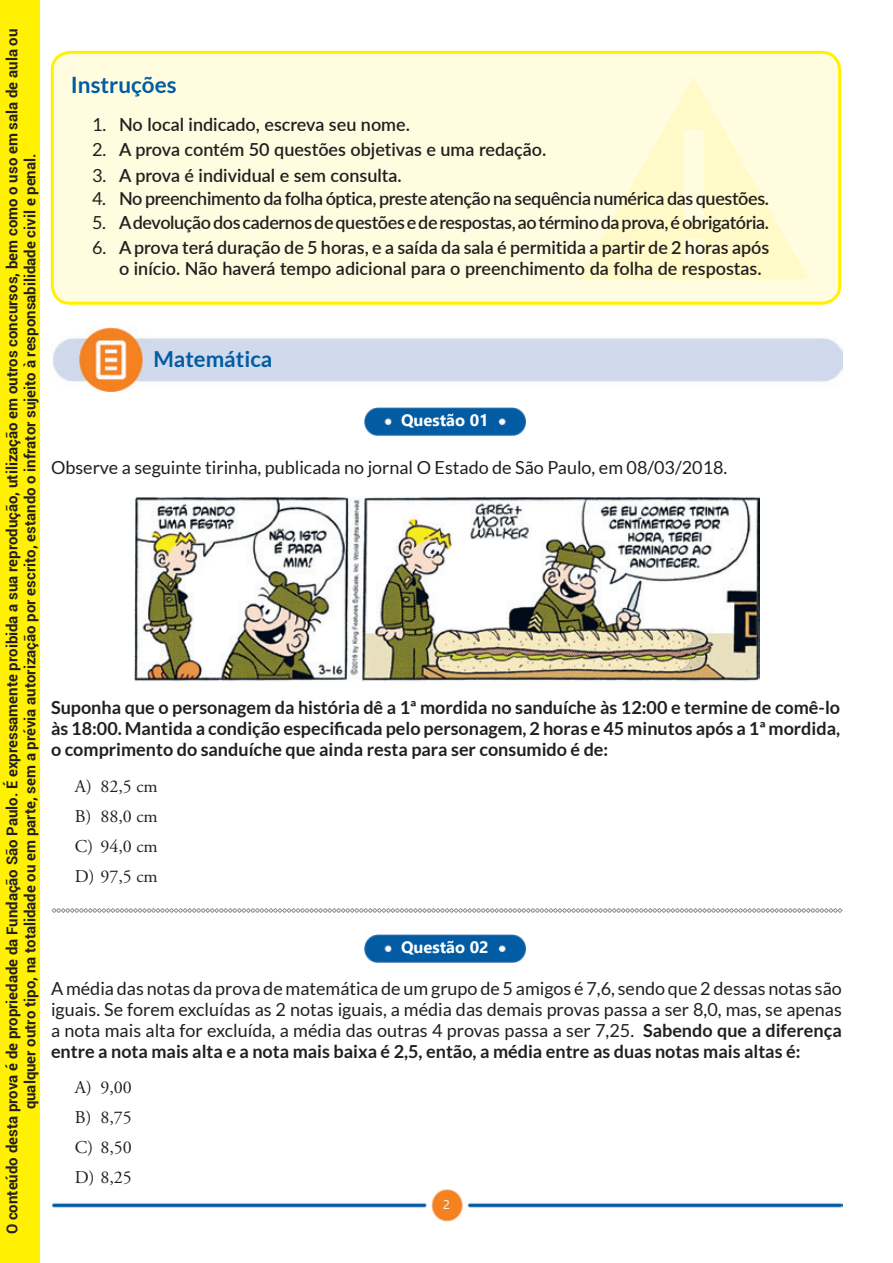
<style>
.page{position:relative;width:893px;height:1263px;background:#fff}
.page>*{position:absolute;margin:0;border:0;box-sizing:border-box;transform-origin:0 0}
.Questoes{font:700 22.5px "Lato";color:#015ca3}
.t1{font:700 22.05px "Lato";color:#015ca3}
.t2{font:600 18px/21px "Lato";letter-spacing:-.005em;color:#231f20}
.t3{font:18px/21px "Lato";color:#231f20;text-align:justify}
.t4{font:700 18px/21px "Lato";color:#231f20;text-align:justify}
.Alternativas{font:18px "Adobe Garamond Pro";color:#231f20}
.t5{font:700 16.5px "Segoe UI";color:#fff}
.t6{font:700 15px/18px "Roboto";color:#231f20;text-align:center}
.t7{font:12.6px "Segoe UI";color:#fff}
.s1{font-weight:400}
.s2{font-weight:700}
</style>
<div class="page">
<img style="left:52px;top:1189px;width:790px;height:33px">
<img style="left:51px;top:328px;width:791px;height:63px">
<img style="left:364px;top:408px;width:162px;height:28px">
<img style="left:364px;top:934px;width:162px;height:28px">
<img style="left:134px;top:496px;width:625px;height:185px">
<svg style="left:52px;top:908px;width:791px;height:5px"></svg>
<div style="left:52px;top:52px;width:788px;height:251px;background:#fffce0;border-radius:18px"></div>
<div style="left:51px;top:51px;width:790px;height:254px;border:3px solid #fff101;border-radius:18px"></div>
<svg style="left:578px;top:77px;width:231px;height:202px"></svg>
<div style="left:0;top:0;width:40px;height:1263px;background:#fff101"></div>
<p class="t6" style="left:3px;top:1234px;width:1207px;rotate:-90deg">O conteúdo desta prova é de propriedade da Fundação São Paulo. É expressamente proibida a sua reprodução, utilização em outros concursos, bem como o uso em sala de aula ou qualquer outro tipo, na totalidade ou em parte, sem a prévia autorização por escrito, estando o infrator sujeito à responsabilidade civil e penal.</p>
<p class="Questoes" style="left:71px;top:72px;width:107px">Instruções</p>
<p class="t2" style="left:92px;top:113px;width:319px"><span class="s1">1.</span> No local indicado, escreva seu nome.</p>
<p class="t2" style="left:92px;top:138px;width:456px"><span class="s1">2.</span> A prova contém 50 questões objetivas e uma redação.</p>
<p class="t2" style="left:92px;top:164px;width:311px"><span class="s1">3.</span> A prova é individual e sem consulta.</p>
<p class="t2" style="left:92px;top:187px;width:678px"><span class="s1">4.</span> No preenchimento da folha óptica, preste atenção na sequência numérica das questões.</p>
<p class="t2" style="left:92px;top:211px;width:678px"><span class="s1">5.</span> A devolução dos cadernos de questões e de respostas, ao término da prova, é obrigatória.</p>
<p class="t2" style="left:119px;top:236px;width:652px;text-indent:-27px"><span class="s1">6.</span> A prova terá duração de 5 horas, e a saída da sala é permitida a partir de 2 horas após o início. Não haverá tempo adicional para o preenchimento da folha de respostas.</p>
<p class="t1" style="left:153px;top:347px;width:120px">Matemática</p>
<p class="t5" style="left:401px;top:407px;width:89px">Questão 01</p>
<p class="t3" style="left:51px;top:457px;width:678px">Observe a seguinte tirinha, publicada no jornal O Estado de São Paulo, em 08/03/2018.</p>
<p class="t4" style="left:51px;top:696px;width:791px">Suponha que o personagem da história dê a 1ª mordida no sanduíche às 12:00 e termine de comê-lo às 18:00. Mantida a condição especificada pelo personagem, 2 horas e 45 minutos após a 1ª mordida, o comprimento do sanduíche que ainda resta para ser consumido é de:</p>
<p class="Alternativas" style="left:75px;top:775px;width:84px">A) 82,5 cm</p>
<p class="Alternativas" style="left:75px;top:806px;width:84px">B) 88,0 cm</p>
<p class="Alternativas" style="left:75px;top:836px;width:84px">C) 94,0 cm</p>
<p class="Alternativas" style="left:75px;top:866px;width:84px">D) 97,5 cm</p>
<p class="t5" style="left:401px;top:934px;width:89px">Questão 02</p>
<p class="t3" style="left:51px;top:978px;width:792px">A média das notas da prova de matemática de um grupo de 5 amigos é 7,6, sendo que 2 dessas notas são iguais. Se forem excluídas as 2 notas iguais, a média das demais provas passa a ser 8,0, mas, se apenas a nota mais alta for excluída, a média das outras 4 provas passa a ser 7,25. <span class="s2">Sabendo que a diferença entre a nota mais alta e a nota mais baixa é 2,5, então, a média entre as duas notas mais altas é:</span></p>
<p class="Alternativas" style="left:75px;top:1076px;width:59px">A) 9,00</p>
<p class="Alternativas" style="left:75px;top:1106px;width:59px">B) 8,75</p>
<p class="Alternativas" style="left:75px;top:1136px;width:59px">C) 8,50</p>
<p class="Alternativas" style="left:75px;top:1167px;width:59px">D) 8,25</p>
<p class="t7" style="left:443px;top:1195px;width:8px">2</p>
</div>
